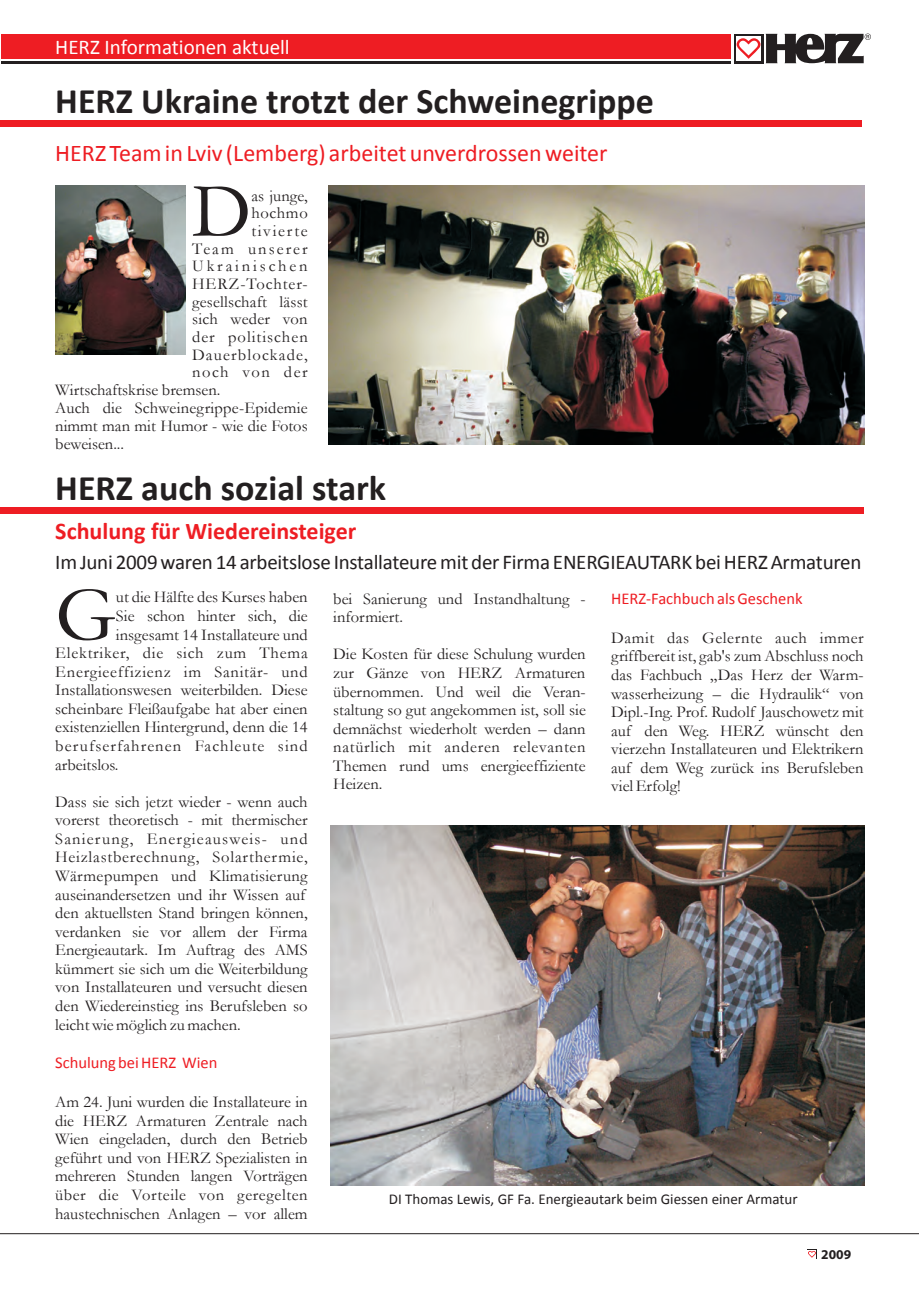
<style>
.page{position:relative;width:919px;height:1289px;background:#fff}
.page>*{position:absolute;margin:0;border:0;box-sizing:border-box;transform-origin:0 0}
.t1{font:78.6px "Garamond";color:#231f20}
.t2{font:76.95px "Garamond";color:#231f20}
.t3{font:700 36px "Calibri";color:#231f20}
.t4{font:24px "Calibri";color:#ee1d23}
.t5{font:700 24px "Calibri";color:#ee1d23}
.t6{font:21px "Calibri";letter-spacing:-.01em;color:#231f20}
.t7{font:21px "Calibri";color:#fff}
.t8{font:16.5px/18.6px "Garamond";color:#231f20}
.t9{font:16.5px "Garamond";letter-spacing:.045em;color:#231f20}
.t10{font:16.5px "Calibri";color:#ee1d23}
.t11{font:16.5px "Garamond";letter-spacing:.065em;color:#231f20}
.t12{font:16.5px "Garamond";letter-spacing:.06em;color:#231f20}
.t13{font:16.5px "Garamond";letter-spacing:.05em;color:#231f20}
.t14{font:16.5px "Garamond";letter-spacing:.035em;color:#231f20}
.t15{font:16.5px "Garamond";letter-spacing:.07em;color:#231f20}
.t16{font:16.5px "Garamond";letter-spacing:.175em;color:#231f20}
.t17{font:16.5px "Garamond";letter-spacing:.02em;color:#231f20}
.t18{font:16.5px "Garamond";letter-spacing:.125em;color:#231f20}
.t19{font:16.5px "Garamond";letter-spacing:.095em;color:#231f20}
.t20{font:16.5px "Garamond";letter-spacing:.105em;color:#231f20}
.t21{font:15px "Calibri";color:#231f20}
.t22{font:700 13.5px "Myriad Pro";color:#231f20}
</style>
<div class="page">
<img style="left:55px;top:186px;width:131px;height:169px">
<svg style="left:808px;top:1251px;width:7px;height:6px"></svg>
<hr style="left:1px;top:61px;width:729px;height:2px;background:#231f20">
<div style="left:1px;top:34px;width:729px;height:25px;background:#ee1d23"></div>
<div style="left:733px;top:34px;width:30px;height:29px;background:#231f20"></div>
<svg style="left:736px;top:34px;width:134px;height:29px"></svg>
<div style="left:0;top:121px;width:861px;height:6px;background:#ee1d23"></div>
<div style="left:0;top:507px;width:863px;height:6px;background:#ee1d23"></div>
<hr style="left:0;top:1233px;width:918px;height:1px;background:#231f20">
<img style="left:330px;top:825px;width:534px;height:360px">
<img style="left:329px;top:186px;width:535px;height:259px">
<p class="t7" style="left:55px;top:34px;width:236px">HERZ Informationen aktuell</p>
<h3 class="t3" style="left:55px;top:79px;width:600px">HERZ Ukraine trotzt der Schweinegrippe</h3>
<h3 class="t4" style="left:55px;top:138px;width:553px">HERZ Team in Lviv (Lemberg) arbeitet unverdrossen weiter</h3>
<h2 class="t2" style="left:192px;top:159px;width:61px">D</h2>
<p class="t8" style="left:251px;top:186px;width:58px">as junge,</p>
<p class="t8" style="left:251px;top:203px;width:58px">hochmo</p>
<p class="t20" style="left:251px;top:220px;width:58px">tivierte</p>
<p class="t18" style="left:192px;top:237px;width:117px">Team unserer</p>
<p class="t16" style="left:192px;top:255px;width:117px">Ukrainischen</p>
<p class="t12" style="left:192px;top:273px;width:117px">HERZ-Tochter-</p>
<p class="t8" style="left:192px;top:292px;width:117px">gesellschaft lässt</p>
<p class="t17" style="left:192px;top:308px;width:117px">sich weder von</p>
<p class="t12" style="left:192px;top:326px;width:117px">der politischen</p>
<p class="t15" style="left:192px;top:343px;width:117px">Dauerblockade,</p>
<p class="t19" style="left:192px;top:361px;width:117px">noch von der</p>
<p class="t8" style="left:55px;top:380px;width:167px">Wirtschaftskrise bremsen.</p>
<p class="t8" style="left:55px;top:398px;width:254px">Auch die Schweinegrippe-Epidemie</p>
<p class="t8" style="left:55px;top:416px;width:254px">nimmt man mit Humor - wie die Fotos</p>
<p class="t8" style="left:55px;top:434px;width:70px">beweisen...</p>
<h3 class="t3" style="left:55px;top:465px;width:332px">HERZ auch sozial stark</h3>
<h3 class="t5" style="left:55px;top:516px;width:302px">Schulung für Wiedereinsteiger</h3>
<p class="t6" style="left:55px;top:549px;width:807px">Im Juni 2009 waren 14 arbeitslose Installateure mit der Firma ENERGIEAUTARK bei HERZ Armaturen</p>
<h1 class="t1" style="left:55px;top:562px;width:62px">G</h1>
<p class="t8" style="left:116px;top:587px;width:193px">ut die Hälfte des Kurses haben</p>
<p class="t8" style="left:333px;top:589px;width:254px">bei Sanierung und Instandhaltung -</p>
<p class="t10" style="left:611px;top:588px;width:193px">HERZ-Fachbuch als Geschenk</p>
<p class="t8" style="left:116px;top:606px;width:193px">Sie schon hinter sich, die</p>
<p class="t8" style="left:333px;top:607px;width:71px">informiert.</p>
<p class="t8" style="left:116px;top:624px;width:193px">insgesamt 14 Installateure und</p>
<p class="t14" style="left:611px;top:626px;width:254px">Damit das Gelernte auch immer</p>
<p class="t13" style="left:55px;top:642px;width:254px">Elektriker, die sich zum Thema</p>
<p class="t8" style="left:333px;top:644px;width:254px">Die Kosten für diese Schulung wurden</p>
<p class="t8" style="left:611px;top:646px;width:254px">griffbereit ist, gab's zum Abschluss noch</p>
<p class="t9" style="left:55px;top:660px;width:254px">Energieeffizienz im Sanitär- und</p>
<p class="t8" style="left:333px;top:663px;width:253px">zur Gänze von HERZ Armaturen</p>
<p class="t8" style="left:611px;top:665px;width:254px">das Fachbuch „Das Herz der Warm-</p>
<p class="t8" style="left:55px;top:680px;width:254px">Installationswesen weiterbilden. Diese</p>
<p class="t8" style="left:333px;top:681px;width:254px">übernommen. Und weil die Veran-</p>
<p class="t8" style="left:611px;top:683px;width:254px">wasserheizung – die Hydraulik“ von</p>
<p class="t8" style="left:55px;top:699px;width:254px">scheinbare Fleißaufgabe hat aber einen</p>
<p class="t8" style="left:333px;top:700px;width:254px">staltung so gut angekommen ist, soll sie</p>
<p class="t8" style="left:611px;top:702px;width:254px">Dipl.-Ing. Prof. Rudolf Jauschowetz mit</p>
<p class="t8" style="left:55px;top:717px;width:254px">existenziellen Hintergrund, denn die 14</p>
<p class="t8" style="left:333px;top:718px;width:254px">demnächst wiederholt werden – dann</p>
<p class="t8" style="left:611px;top:720px;width:254px">auf den Weg. HERZ wünscht den</p>
<p class="t11" style="left:55px;top:734px;width:254px">berufserfahrenen Fachleute sind</p>
<p class="t9" style="left:333px;top:736px;width:254px">natürlich mit anderen relevanten</p>
<p class="t8" style="left:611px;top:739px;width:254px">vierzehn Installateuren und Elektrikern</p>
<p class="t8" style="left:55px;top:754px;width:65px">arbeitslos.</p>
<p class="t8" style="left:333px;top:756px;width:254px">Themen rund ums energieeffiziente</p>
<p class="t8" style="left:611px;top:757px;width:254px">auf dem Weg zurück ins Berufsleben</p>
<p class="t8" style="left:333px;top:774px;width:51px">Heizen.</p>
<p class="t8" style="left:611px;top:776px;width:71px">viel Erfolg!</p>
<p class="t8" style="left:55px;top:791px;width:254px">Dass sie sich jetzt wieder - wenn auch vorerst theoretisch - mit thermischer Sanierung, Energieausweis- und Heizlastberechnung, Solarthermie, Wärmepumpen und Klimatisierung auseinandersetzen und ihr Wissen auf den aktuellsten Stand bringen können, verdanken sie vor allem der Firma Energieautark. Im Auftrag des AMS kümmert sie sich um die Weiterbildung von Installateuren und versucht diesen den Wiedereinstieg ins Berufsleben so leicht wie möglich zu machen.</p>
<p class="t10" style="left:55px;top:1052px;width:164px">Schulung bei HERZ Wien</p>
<p class="t8" style="left:55px;top:1092px;width:254px;text-align:justify">Am 24. Juni wurden die Installateure in die HERZ Armaturen Zentrale nach Wien eingeladen, durch den Betrieb geführt und von HERZ Spezialisten in mehreren Stunden langen Vorträgen über die Vorteile von geregelten haustechnischen Anlagen – vor allem</p>
<p class="t21" style="left:389px;top:1189px;width:410px">DI Thomas Lewis, GF Fa. Energieautark beim Giessen einer Armatur</p>
<p class="t22" style="left:821px;top:1245px;width:31px">2009</p>
</div>
